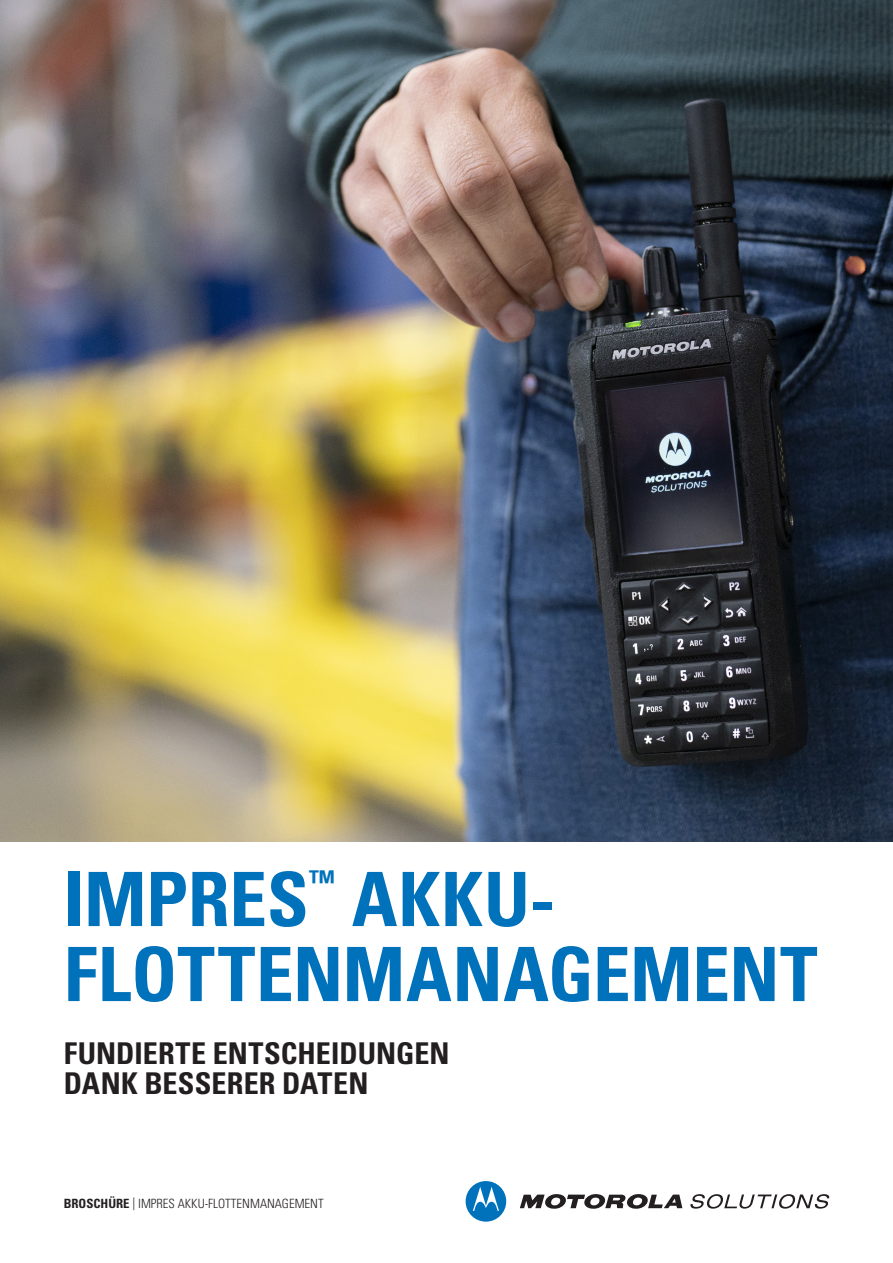
<style>
.page{position:relative;width:893px;height:1263px;background:#fff}
.page>*{position:absolute;margin:0;border:0;box-sizing:border-box;transform-origin:0 0}
.Body_Text{font:700 condensed 75px "Univers LT Std";color:#0072bc}
.Body_Text-2{font:700 condensed 30px/30px "Univers LT Std";letter-spacing:.005em;color:#231f20}
.Body_Text-3{font:700 condensed 30px "Univers LT Std";color:#0072bc}
.t1{font:300 condensed 12.75px "Univers LT Std";color:#231f20}
.s1{font-weight:700}
</style>
<div class="page">
<img style="left:0;top:0;width:893px;height:842px">
<svg style="left:520px;top:1194px;width:162px;height:15px"></svg>
<svg style="left:466px;top:1181px;width:40px;height:41px"></svg>
<svg style="left:690px;top:1194px;width:139px;height:14px"></svg>
<p class="Body_Text" style="left:64px;top:853px;width:246px">IMPRES</p>
<p class="Body_Text-3" style="left:309px;top:863px;width:27px">™</p>
<p class="Body_Text" style="left:352px;top:853px;width:205px">AKKU-</p>
<p class="Body_Text" style="left:64px;top:928px;width:755px">FLOTTENMANAGEMENT</p>
<p class="Body_Text-2" style="left:64px;top:1038px;width:387px">FUNDIERTE ENTSCHEIDUNGEN<br>DANK BESSERER DATEN</p>
<p class="t1" style="left:64px;top:1196px;width:261px"><span class="s1">BROSCHÜRE</span> | IMPRES AKKU-FLOTTENMANAGEMENT</p>
</div>
